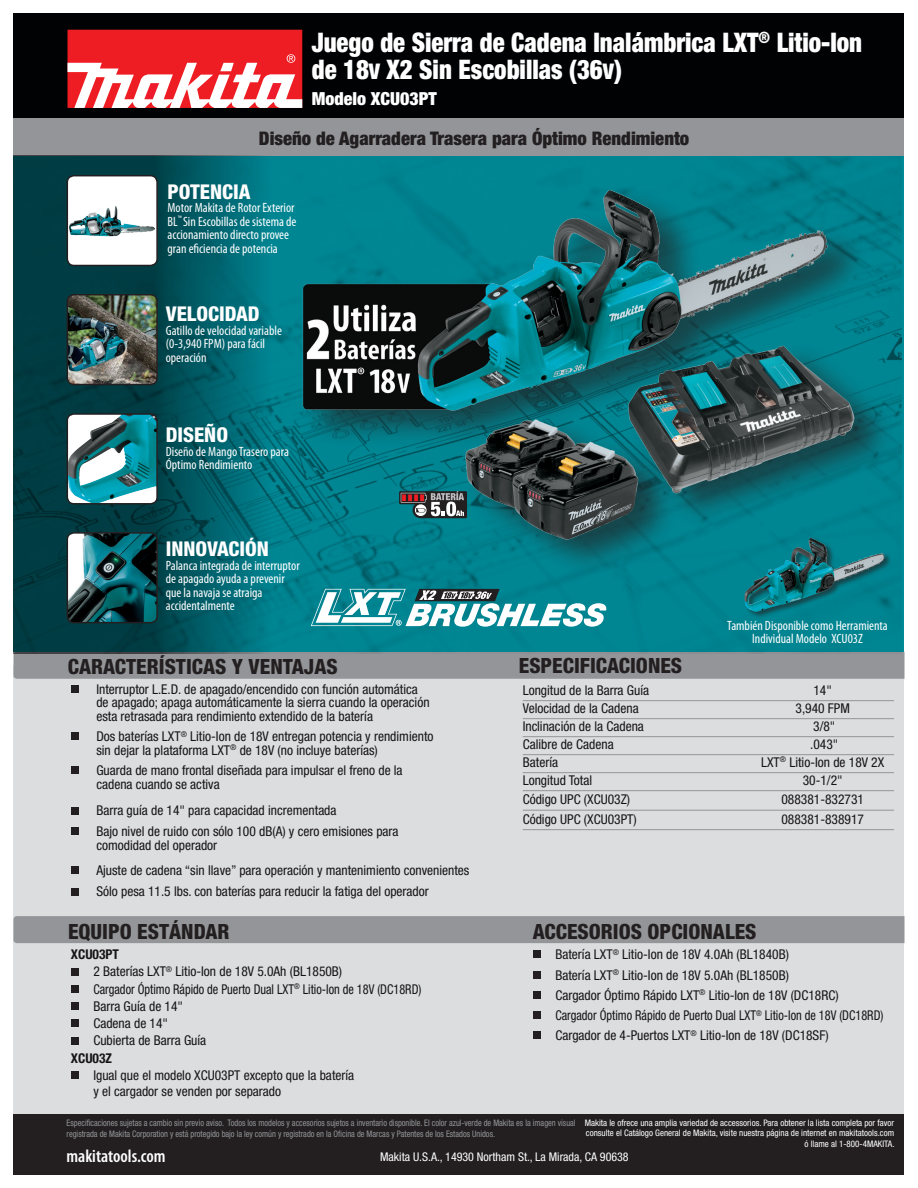
<style>
.page{position:relative;width:918px;height:1188px;background:#fff}
.page>*{position:absolute;margin:0;border:0;box-sizing:border-box;transform-origin:0 0}
.t1{font:900 condensed 27px "Helvetica Neue";color:#fff;scale:.92 1}
.t2{font:800 condensed 21px "Helvetica Neue";color:#231f20}
.t3{font:800 condensed 20.4px "Helvetica Neue";color:#fff}
.t4{font:900 condensed 18.75px "Helvetica Neue";color:#231f20}
.t5{font:600 condensed 18px "Myriad Pro";color:#fff}
.t6{font:900 condensed 18px "Helvetica Neue";color:#fff}
.Features{font:condensed 13.5px/13.5px "Helvetica Neue";color:#151317}
.t7{font:condensed 13.5px/13.5px "Myriad Pro";color:#fff}
.Features-2{font:condensed 13.5px "Helvetica Neue";color:#151317;scale:.91 1}
.t8{font:700 condensed 13.5px "Helvetica Neue";color:#151317}
.t9{font:condensed 12px "Helvetica Neue";color:#fff}
.t10{font:condensed 9px/10.8px "Helvetica Neue";color:#939598;scale:.93 1}
.t11{font:condensed 9px/10.5px "Helvetica Neue";color:#fff;text-align:right}
.s1{font-size:21.6px}
</style>
<div class="page">
<div style="left:14px;top:665px;width:890px;height:454px;background:#dcdddf"></div>
<div style="left:14px;top:652px;width:890px;height:27px;background:#939598"></div>
<div style="left:14px;top:1114px;width:890px;height:61px;background:#231f20"></div>
<div style="left:14px;top:14px;width:890px;height:112px;background:#010203"></div>
<img style="left:272px;top:156px;width:630px;height:497px">
<div style="left:14px;top:119px;width:890px;height:37px;background:#939598"></div>
<div style="left:68px;top:30px;width:234px;height:78px;background:#ee1d23"></div>
<svg style="left:68px;top:54px;width:234px;height:54px"></svg>
<div style="left:14px;top:916px;width:890px;height:27px;background:#939598"></div>
<svg style="left:14px;top:156px;width:258px;height:497px;background:#004f58"></svg>
<div style="left:71px;top:685px;width:8px;height:8px;background:#231f20"></div>
<div style="left:71px;top:732px;width:8px;height:8px;background:#231f20"></div>
<div style="left:71px;top:766px;width:8px;height:8px;background:#231f20"></div>
<div style="left:71px;top:807px;width:8px;height:7px;background:#231f20"></div>
<div style="left:71px;top:827px;width:8px;height:8px;background:#231f20"></div>
<div style="left:71px;top:866px;width:8px;height:8px;background:#231f20"></div>
<div style="left:71px;top:888px;width:8px;height:7px;background:#231f20"></div>
<div style="left:71px;top:968px;width:8px;height:7px;background:#231f20"></div>
<div style="left:71px;top:985px;width:8px;height:8px;background:#231f20"></div>
<div style="left:71px;top:1002px;width:8px;height:8px;background:#231f20"></div>
<div style="left:71px;top:1019px;width:8px;height:8px;background:#231f20"></div>
<div style="left:71px;top:1037px;width:8px;height:7px;background:#231f20"></div>
<div style="left:71px;top:1071px;width:8px;height:8px;background:#231f20"></div>
<hr style="left:523px;top:700px;width:371px;height:1px;background:#939598">
<hr style="left:523px;top:718px;width:371px;height:1px;background:#939598">
<hr style="left:523px;top:736px;width:371px;height:1px;background:#939598">
<hr style="left:523px;top:754px;width:371px;height:1px;background:#939598">
<hr style="left:523px;top:772px;width:371px;height:1px;background:#939598">
<hr style="left:523px;top:790px;width:371px;height:1px;background:#939598">
<hr style="left:523px;top:810px;width:371px;height:1px;background:#939598">
<hr style="left:523px;top:829px;width:371px;height:1px;background:#939598">
<div style="left:533px;top:951px;width:8px;height:7px;background:#231f20"></div>
<div style="left:533px;top:971px;width:8px;height:8px;background:#231f20"></div>
<div style="left:533px;top:991px;width:8px;height:8px;background:#231f20"></div>
<div style="left:533px;top:1011px;width:8px;height:8px;background:#231f20"></div>
<div style="left:533px;top:1032px;width:8px;height:7px;background:#231f20"></div>
<img style="left:70px;top:178px;width:85px;height:85px">
<div style="left:67px;top:175px;width:91px;height:91px;border:2px solid #231f20;border-radius:7px"></div>
<img style="left:67px;top:295px;width:90px;height:90px">
<div style="left:67px;top:294px;width:91px;height:91px;border:2px solid #231f20;border-radius:7px"></div>
<img style="left:67px;top:414px;width:90px;height:90px">
<div style="left:67px;top:413px;width:91px;height:92px;border:2px solid #231f20;border-radius:7px"></div>
<img style="left:67px;top:533px;width:90px;height:90px">
<div style="left:67px;top:532px;width:91px;height:91px;border:2px solid #231f20;border-radius:7px"></div>
<div style="left:301px;top:185px;width:596px;height:392px;background:#231f20;opacity:.62"></div>
<img style="left:262px;top:156px;width:629px;height:399px">
<div style="left:745px;top:537px;width:147px;height:82px;background:#231f20;opacity:.62"></div>
<img style="left:744px;top:538px;width:81px;height:74px">
<svg style="left:311px;top:589px;width:296px;height:38px"></svg>
<svg style="left:399px;top:491px;width:68px;height:27px;background:#636568"></svg>
<p class="t1" style="left:312px;top:26px;width:600px">Juego de Sierra de Cadena Inalámbrica LXT<sup>®</sup> Litio-Ion</p>
<p class="t1" style="left:312px;top:53px;width:339px">de 18<span class="s1">V</span> X2 Sin Escobillas (36<span class="s1">V</span>)</p>
<p class="t6" style="left:312px;top:87px;width:127px">Modelo XCU03PT</p>
<p class="t4" style="left:259px;top:127px;width:432px">Diseño de Agarradera Trasera para Óptimo Rendimiento</p>
<p class="t3" style="left:168px;top:179px;width:85px">POTENCIA</p>
<p class="t7" style="left:168px;top:201px;width:130px">Motor Makita de Rotor Exterior<br>BL<sup>™</sup> Sin Escobillas de sistema de accionamiento directo provee</p>
<p class="t7" style="left:168px;top:242px;width:112px">gran eficiencia de potencia</p>
<p class="t3" style="left:166px;top:301px;width:95px">VELOCIDAD</p>
<p class="t7" style="left:166px;top:323px;width:118px">Gatillo de velocidad variable</p>
<p class="t7" style="left:166px;top:337px;width:101px">(0-3,940 FPM) para fácil operación</p>
<p class="t3" style="left:166px;top:423px;width:64px">DISEÑO</p>
<p class="t7" style="left:166px;top:445px;width:125px">Diseño de Mango Trasero para<br>Óptimo Rendimiento</p>
<p class="t3" style="left:166px;top:537px;width:105px">INNOVACIÓN</p>
<p class="t7" style="left:166px;top:559px;width:135px">Palanca integrada de interruptor de apagado ayuda a prevenir que la navaja se atraiga accidentalmente</p>
<p class="t2" style="left:68px;top:653px;width:271px">CARACTERÍSTICAS Y VENTAJAS</p>
<p class="Features" style="left:96px;top:682px;width:335px">Interruptor L.E.D. de apagado/encendido con función automática de apagado; apaga automáticamente la sierra cuando la operación esta retrasada para rendimiento extendido de la batería</p>
<p class="Features" style="left:96px;top:730px;width:339px">Dos baterías LXT<sup>®</sup> Litio-Ion de 18V entregan potencia y rendimiento sin dejar la plataforma LXT<sup>®</sup> de 18V (no incluye baterías)</p>
<p class="Features" style="left:96px;top:763px;width:308px">Guarda de mano frontal diseñada para impulsar el freno de la</p>
<p class="Features" style="left:96px;top:778px;width:125px">cadena cuando se activa</p>
<p class="Features" style="left:96px;top:804px;width:242px">Barra guía de 14" para capacidad incrementada</p>
<p class="Features" style="left:96px;top:824px;width:304px">Bajo nivel de ruido con sólo 100 dB(A) y cero emisiones para</p>
<p class="Features" style="left:96px;top:838px;width:122px">comodidad del operador</p>
<p class="Features" style="left:96px;top:863px;width:375px">Ajuste de cadena “sin llave” para operación y mantenimiento convenientes</p>
<p class="Features" style="left:96px;top:885px;width:334px">Sólo pesa 11.5 lbs. con baterías para reducir la fatiga del operador</p>
<p class="t2" style="left:68px;top:919px;width:163px">EQUIPO ESTÁNDAR</p>
<p class="t8" style="left:71px;top:946px;width:50px">XCU03PT</p>
<p class="Features" style="left:93px;top:965px;width:250px">2 Baterías LXT<sup>®</sup> Litio-Ion de 18V 5.0Ah (BL1850B)</p>
<p class="Features-2" style="left:93px;top:981px;width:362px">Cargador Óptimo Rápido de Puerto Dual LXT<sup>®</sup> Litio-Ion de 18V (DC18RD)</p>
<p class="Features" style="left:93px;top:999px;width:91px">Barra Guía de 14"</p>
<p class="Features" style="left:93px;top:1017px;width:76px">Cadena de 14"</p>
<p class="Features" style="left:93px;top:1034px;width:114px">Cubierta de Barra Guía</p>
<p class="t8" style="left:71px;top:1050px;width:43px">XCU03Z</p>
<p class="Features" style="left:93px;top:1068px;width:262px">Igual que el modelo XCU03PT excepto que la batería</p>
<p class="Features" style="left:93px;top:1084px;width:189px">y el cargador se venden por separado</p>
<p class="t2" style="left:519px;top:652px;width:165px">ESPECIFICACIONES</p>
<p class="t7" style="left:727px;top:619px;width:162px;text-align:center">También Disponible como Herramienta<br>Individual Modelo XCU03Z</p>
<p class="Features" style="left:523px;top:683px;width:128px">Longitud de la Barra Guía</p>
<p class="Features" style="left:813px;top:683px;width:20px">14"</p>
<p class="Features" style="left:523px;top:701px;width:117px">Velocidad de la Cadena</p>
<p class="Features" style="left:796px;top:701px;width:56px">3,940 FPM</p>
<p class="Features" style="left:523px;top:719px;width:123px">Inclinación de la Cadena</p>
<p class="Features" style="left:813px;top:719px;width:24px">3/8"</p>
<p class="Features" style="left:523px;top:737px;width:92px">Calibre de Cadena</p>
<p class="Features" style="left:810px;top:737px;width:30px">.043"</p>
<p class="Features" style="left:523px;top:755px;width:37px">Batería</p>
<p class="Features" style="left:761px;top:755px;width:125px">LXT<sup>®</sup> Litio-Ion de 18V 2X</p>
<p class="Features" style="left:523px;top:773px;width:71px">Longitud Total</p>
<p class="Features" style="left:803px;top:773px;width:41px">30-1/2"</p>
<p class="Features" style="left:523px;top:793px;width:109px">Código UPC (XCU03Z)</p>
<p class="Features" style="left:781px;top:793px;width:84px">088381-832731</p>
<p class="Features" style="left:523px;top:812px;width:115px">Código UPC (XCU03PT)</p>
<p class="Features" style="left:781px;top:812px;width:84px">088381-838917</p>
<p class="t2" style="left:533px;top:918px;width:225px">ACCESORIOS OPCIONALES</p>
<p class="Features" style="left:555px;top:948px;width:235px">Batería LXT<sup>®</sup> Litio-Ion de 18V 4.0Ah (BL1840B)</p>
<p class="Features" style="left:555px;top:968px;width:235px">Batería LXT<sup>®</sup> Litio-Ion de 18V 5.0Ah (BL1850B)</p>
<p class="Features" style="left:555px;top:988px;width:285px">Cargador Óptimo Rápido LXT<sup>®</sup> Litio-Ion de 18V (DC18RC)</p>
<p class="Features-2" style="left:555px;top:1008px;width:362px">Cargador Óptimo Rápido de Puerto Dual LXT<sup>®</sup> Litio-Ion de 18V (DC18RD)</p>
<p class="Features" style="left:555px;top:1029px;width:275px">Cargador de 4-Puertos LXT<sup>®</sup> Litio-Ion de 18V (DC18SF)</p>
<p class="t10" style="left:67px;top:1117px;width:549px">Especificaciones sujetas a cambio sin previo aviso. Todos los modelos y accesorios sujetos a inventario disponible. El color azul-verde de Makita es la imagen visual registrada de Makita Corporation y está protegido bajo la ley común y registrado en la Oficina de Marcas y Patentes de los Estados Unidos.</p>
<p class="t11" style="left:585px;top:1117px;width:311px">Makita le ofrece una amplia variedad de accessorios. Para obtener la lista completa por favor consulte el Catálogo General de Makita, visite nuestra página de internet en makitatools.com ó llame al 1-800-4MAKITA.</p>
<p class="t5" style="left:67px;top:1146px;width:101px">makitatools.com</p>
<p class="t9" style="left:380px;top:1150px;width:250px">Makita U.S.A., 14930 Northam St., La Mirada, CA 90638</p>
</div>
